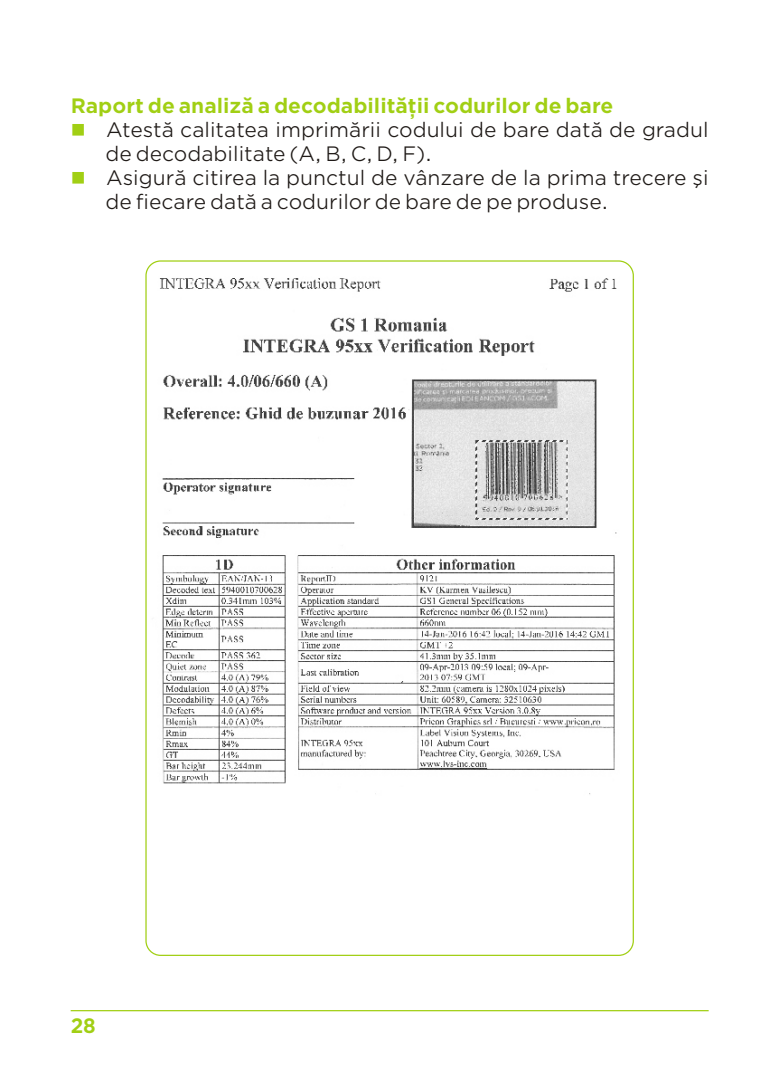
<style>
.page{position:relative;width:780px;height:1078px;background:#fff}
.page>*{position:absolute;margin:0;border:0;box-sizing:border-box;transform-origin:0 0}
.t1{font:20px/24px "Gotham Office";color:#1f1a17}
.t2{font:700 20px "Gotham Office";color:#a1cf14}
.t3{font:20px "Wingdings";color:#a1cf14}
</style>
<div class="page">
<img style="left:159px;top:278px;width:458px;height:517px">
<hr style="left:71px;top:1010px;width:638px;height:1px;background:#a1cf14">
<p class="t2" style="left:71px;top:97px;width:544px">Raport de analizã a decodabilitãþii codurilor de bare</p>
<p class="t3" style="left:71px;top:121px;width:16px">■</p>
<p class="t3" style="left:71px;top:169px;width:16px">■</p>
<p class="t1" style="left:105px;top:119px;width:605px">Atestã calitatea imprimãrii codului de bare datã de gradul de decodabilitate (A, B, C, D, F).<br>Asigurã citirea la punctul de vânzare de la prima trecere ºi de fiecare datã a codurilor de bare de pe produse.</p>
<p class="t2" style="left:71px;top:1017px;width:27px">28</p>
</div>
